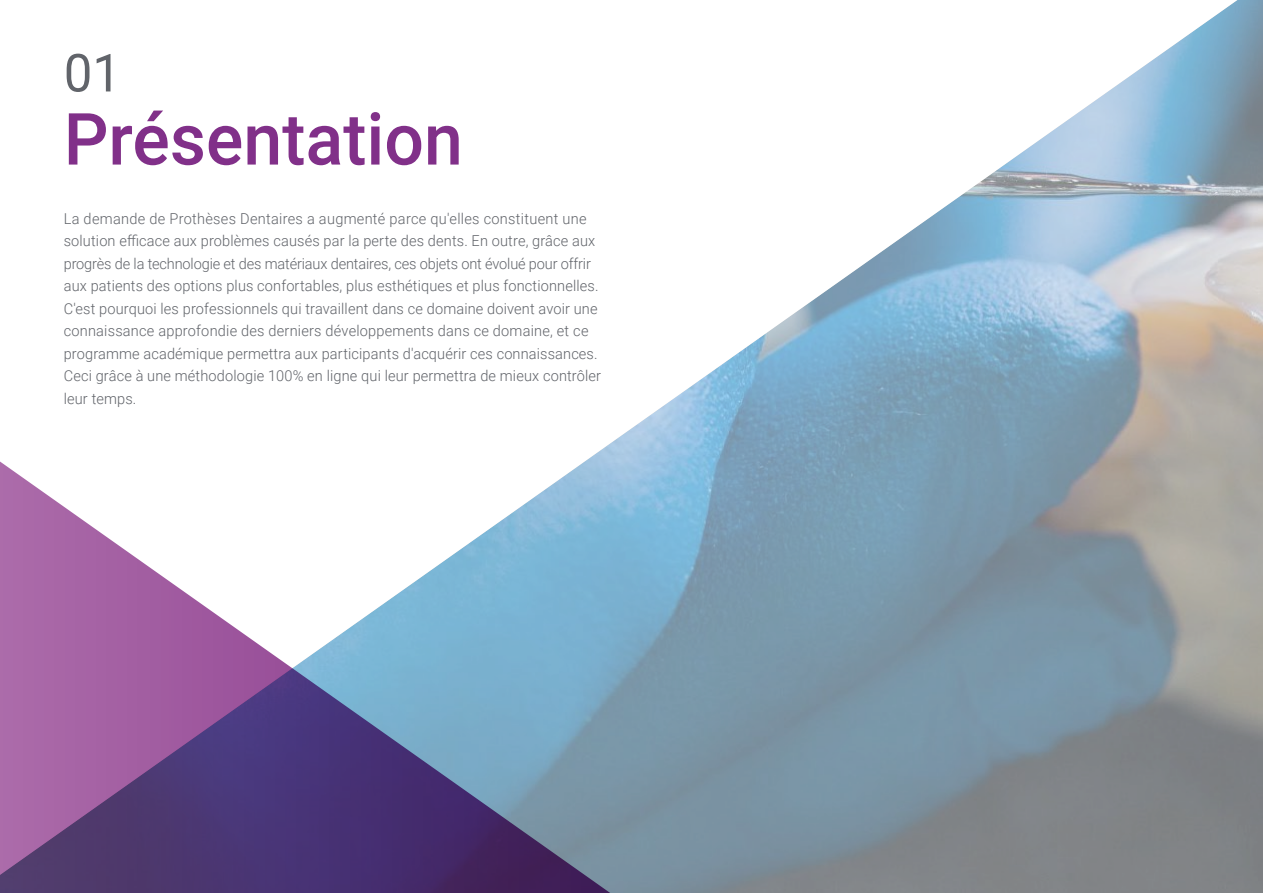
<style>
.page{position:relative;width:1263px;height:893px;background:#fff}
.page>*{position:absolute;margin:0;border:0;box-sizing:border-box;transform-origin:0 0}
.t1{font:500 72px "Roboto";color:#813089}
.t2{font:52.5px "Roboto";color:#61646a}
.t3{font:300 15px/22.5px "Roboto";letter-spacing:.01em;color:#61646a}
</style>
<div class="page">
<img style="left:607px;top:0;width:656px;height:893px">
<svg style="left:0;top:446px;width:640px;height:447px"></svg>
<h2 class="t2" style="left:64px;top:36px;width:59px">01</h2>
<h1 class="t1" style="left:64px;top:89px;width:401px">Présentation</h1>
<p class="t3" style="left:64px;top:207px;width:539px">La demande de Prothèses Dentaires a augmenté parce qu'elles constituent une solution efficace aux problèmes causés par la perte des dents. En outre, grâce aux progrès de la technologie et des matériaux dentaires, ces objets ont évolué pour offrir aux patients des options plus confortables, plus esthétiques et plus fonctionnelles.<br>C'est pourquoi les professionnels qui travaillent dans ce domaine doivent avoir une connaissance approfondie des derniers développements dans ce domaine, et ce programme académique permettra aux participants d'acquérir ces connaissances.<br>Ceci grâce à une méthodologie 100% en ligne qui leur permettra de mieux contrôler leur temps.</p>
</div>
